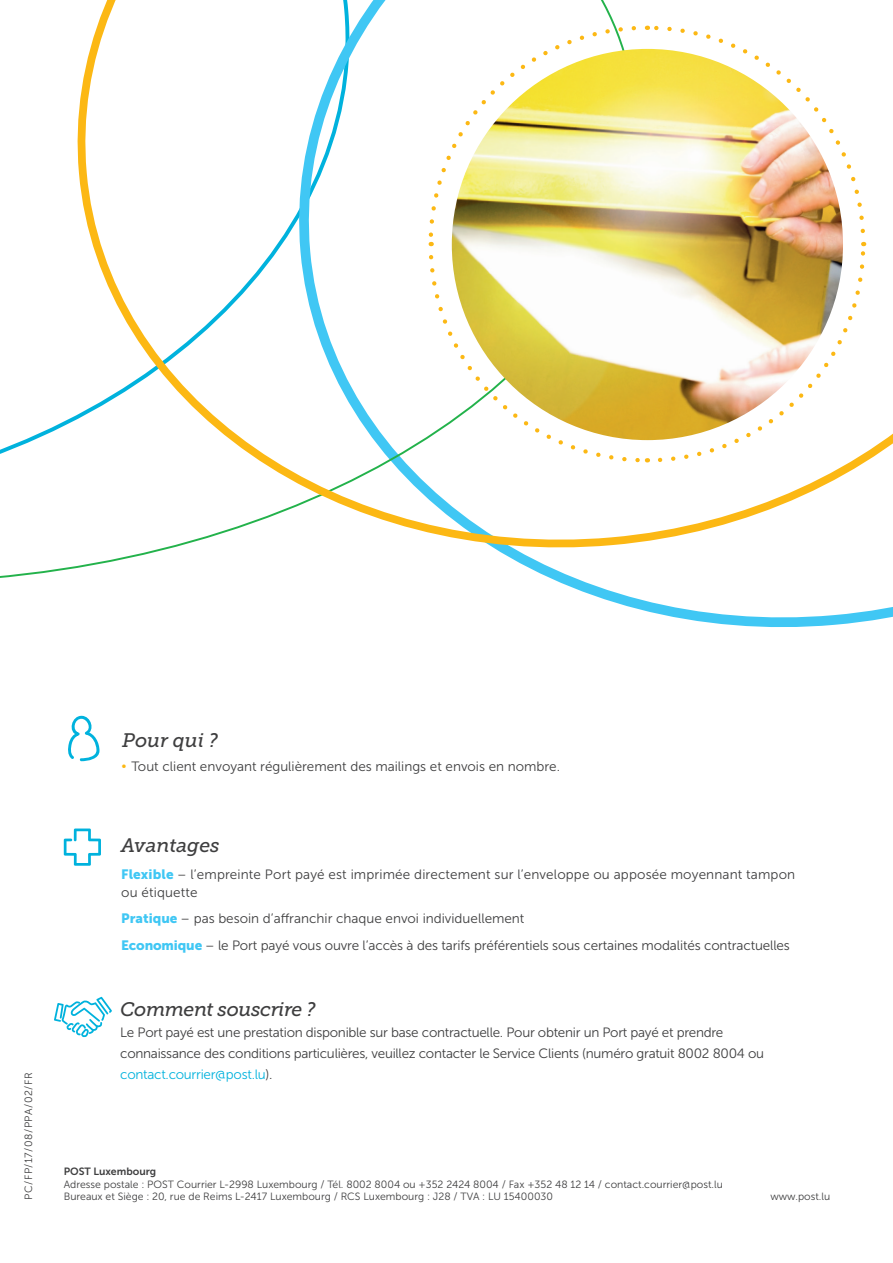
<style>
.page{position:relative;width:893px;height:1263px;background:#fff}
.page>*{position:absolute;margin:0;border:0;box-sizing:border-box;transform-origin:0 0}
.t1{font:italic 19.5px "Museo Slab 500";letter-spacing:-.02em;color:#3e3e3f}
.t2{font:italic 19.5px "Museo Slab 500";color:#3e3e3f}
.t3{font:13.5px/21px "Museo Sans 300";letter-spacing:-.01em;color:#3e3e3f}
.t4{font:13.5px/18px "Museo Sans 300";letter-spacing:.01em;color:#3e3e3f}
.t5{font:10.5px "Museo Sans 300";color:#3e3e3f}
.t6{font:10.5px "Museo Sans 300";letter-spacing:.05em;color:#3e3e3f}
.t7{font:10.5px "Museo Sans 700";color:#3e3e3f}
.s1{font-family:"Museo Sans 100";color:#fcb814}
.s2{font-family:"Museo Sans 900";color:#40c7f4}
.s3{color:#00b2dd}
</style>
<div class="page">
<svg style="left:646px;top:603px;width:247px;height:24px"></svg>
<svg style="left:0;top:422px;width:654px;height:189px"></svg>
<svg style="left:63px;top:0;width:830px;height:565px"></svg>
<svg style="left:655px;top:246px;width:212px;height:218px"></svg>
<svg style="left:649px;top:23px;width:218px;height:213px"></svg>
<svg style="left:426px;top:24px;width:212px;height:218px"></svg>
<svg style="left:426px;top:253px;width:219px;height:212px"></svg>
<img style="left:452px;top:49px;width:391px;height:391px;border-radius:196px">
<svg style="left:64px;top:828px;width:37px;height:38px"></svg>
<svg style="left:54px;top:997px;width:58px;height:40px"></svg>
<svg style="left:68px;top:715px;width:32px;height:46px"></svg>
<p class="t6" style="left:23px;top:1200px;width:129px;rotate:-90deg">PC/FP/17/08/PPA/02/FR</p>
<p class="t1" style="left:122px;top:729px;width:97px">Pour qui ?</p>
<p class="t3" style="left:121px;top:756px;width:441px"><span class="s1">•</span> Tout client envoyant régulièrement des mailings et envois en nombre.</p>
<p class="t2" style="left:121px;top:835px;width:100px">Avantages</p>
<p class="t4" style="left:121px;top:865px;width:675px"><span class="s2">Flexible</span> – l’empreinte Port payé est imprimée directement sur l’enveloppe ou apposée moyennant tampon ou étiquette</p>
<p class="t3" style="left:121px;top:908px;width:405px"><span class="s2">Pratique</span> – pas besoin d’affranchir chaque envoi individuellement</p>
<p class="t3" style="left:121px;top:934px;width:670px"><span class="s2">Economique</span> – le Port payé vous ouvre l’accès à des tarifs préférentiels sous certaines modalités contractuelles</p>
<p class="t1" style="left:120px;top:998px;width:197px">Comment souscrire ?</p>
<p class="t3" style="left:120px;top:1022px;width:645px">Le Port payé est une prestation disponible sur base contractuelle. Pour obtenir un Port payé et prendre connaissance des conditions particulières, veuillez contacter le Service Clients (numéro gratuit 8002 8004 ou <span class="s3">contact.courrier@post.lu</span>).</p>
<p class="t7" style="left:64px;top:1165px;width:94px">POST Luxembourg</p>
<p class="t5" style="left:64px;top:1178px;width:661px">Adresse postale : POST Courrier L-2998 Luxembourg / Tél. 8002 8004 ou +352 2424 8004 / Fax +352 48 12 14 / contact.courrier@post.lu</p>
<p class="t5" style="left:64px;top:1191px;width:491px">Bureaux et Siège : 20, rue de Reims L-2417 Luxembourg / RCS Luxembourg : J28 / TVA : LU 15400030</p>
<p class="t5" style="left:770px;top:1191px;width:61px">www.post.lu</p>
</div>
